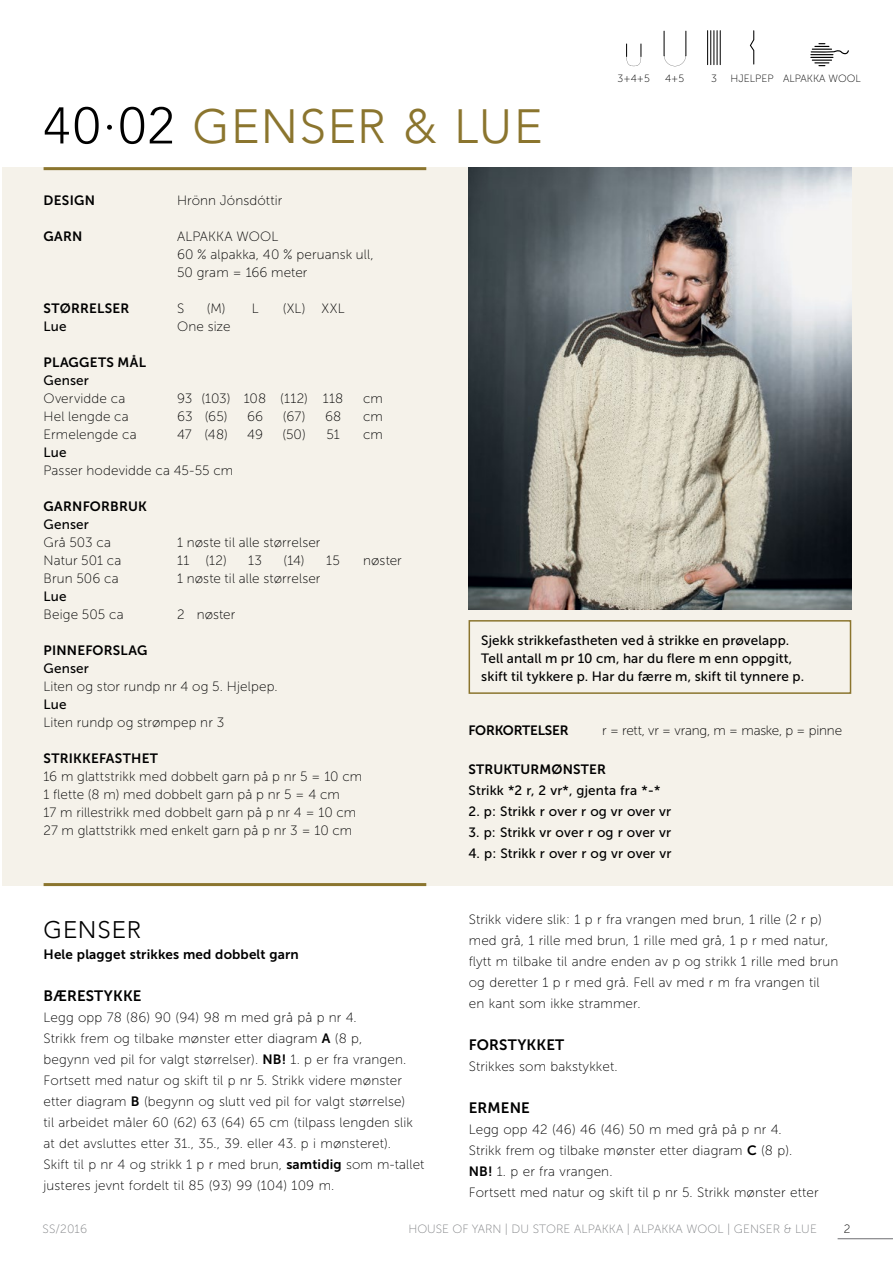
<style>
.page{position:relative;width:893px;height:1263px;background:#fff}
.page>*{position:absolute;margin:0;border:0;box-sizing:border-box;transform-origin:0 0}
.t1{font:300 48px "Avenir";letter-spacing:.03em;color:#8b752e}
.Innhold_-_Venstresti{font:300 24px "Avenir";letter-spacing:.035em;color:#000}
.Innhold_-_Venstresti-2{font:15px "Museo Sans 700";letter-spacing:.01em;color:#000}
.Innhold_-_Venstresti-3{font:13.5px/21px "Museo Sans 100";letter-spacing:.01em;color:#000}
.Innhold_-_Venstresti-4{font:13.5px "Museo Sans 500";letter-spacing:.01em;color:#000}
.Innhold_-_Venstresti-5{font:13.5px "Museo Sans 700";letter-spacing:.01em;color:#000}
.Innhold_-_Venstresti-6{font:13.5px "Museo Sans 100";letter-spacing:-.015em;color:#000}
.Innhold_-_Venstresti-7{font:13.5px "Museo Sans 700";letter-spacing:-.02em;color:#000}
.Innhold_-_Venstresti-8{font:13.5px "Museo Sans 700";letter-spacing:.03em;color:#000}
.t2{font:12px "Museo Sans 100";letter-spacing:.01em;color:#808285}
.t3{font:12px "Museo Sans 100";color:#000}
.t4{font:10.5px "Museo Sans 100";color:#000}
.s1{font-size:51px;color:#000}
.s2{font-family:"Museo Sans 700"}
</style>
<div class="page">
<hr style="left:838px;top:1238px;width:55px;height:1px;background:#6d6e71">
<div style="left:2px;top:167px;width:891px;height:719px;background:#f5f2ea"></div>
<hr style="left:44px;top:167px;width:382px;height:3px;background:#8b752e">
<img style="left:469px;top:167px;width:382px;height:442px">
<svg style="left:810px;top:43px;width:39px;height:23px"></svg>
<div style="left:469px;top:620px;width:382px;height:74px;border:2px solid #8b752e"></div>
<hr style="left:44px;top:883px;width:382px;height:3px;background:#8b752e">
<svg style="left:664px;top:31px;width:22px;height:35px"></svg>
<hr style="left:707px;top:30px;width:1px;height:35px;background:#000">
<hr style="left:710px;top:30px;width:1px;height:35px;background:#000">
<hr style="left:713px;top:30px;width:1px;height:35px;background:#000">
<hr style="left:717px;top:30px;width:1px;height:35px;background:#000">
<hr style="left:720px;top:30px;width:1px;height:35px;background:#000">
<svg style="left:626px;top:44px;width:15px;height:22px"></svg>
<svg style="left:749px;top:30px;width:6px;height:35px"></svg>
<p class="t1" style="left:44px;top:99px;width:500px"><span class="s1">40·02</span> GENSER &amp; LUE</p>
<p class="t4" style="left:618px;top:73px;width:34px">3+4+5</p>
<p class="t4" style="left:665px;top:73px;width:21px">4+5</p>
<p class="t4" style="left:711px;top:73px;width:7px">3</p>
<p class="t4" style="left:730px;top:73px;width:44px">HJELPEP</p>
<p class="t4" style="left:783px;top:73px;width:79px">ALPAKKA WOOL</p>
<p class="Innhold_-_Venstresti-5" style="left:44px;top:193px;width:53px">DESIGN</p>
<p class="Innhold_-_Venstresti-3" style="left:177px;top:190px;width:107px">Hrönn Jónsdóttir</p>
<p class="Innhold_-_Venstresti-5" style="left:44px;top:229px;width:40px">GARN</p>
<p class="Innhold_-_Venstresti-3" style="left:177px;top:226px;width:103px">ALPAKKA WOOL</p>
<p class="Innhold_-_Venstresti-3" style="left:177px;top:244px;width:198px">60 % alpakka, 40 % peruansk ull,</p>
<p class="Innhold_-_Venstresti-3" style="left:177px;top:262px;width:132px">50 gram = 166 meter</p>
<p class="Innhold_-_Venstresti-5" style="left:44px;top:301px;width:87px">STØRRELSER</p>
<p class="Innhold_-_Venstresti-3" style="left:177px;top:298px;width:9px">S</p>
<p class="Innhold_-_Venstresti-3" style="left:207px;top:298px;width:53px">(M) L</p>
<p class="Innhold_-_Venstresti-3" style="left:283px;top:298px;width:63px">(XL) XXL</p>
<p class="Innhold_-_Venstresti-4" style="left:44px;top:319px;width:24px">Lue</p>
<p class="Innhold_-_Venstresti-3" style="left:177px;top:316px;width:55px">One size</p>
<p class="Innhold_-_Venstresti-8" style="left:44px;top:355px;width:104px">PLAGGETS MÅL</p>
<p class="Innhold_-_Venstresti-4" style="left:44px;top:373px;width:47px">Genser</p>
<p class="Innhold_-_Venstresti-3" style="left:44px;top:388px;width:83px">Overvidde ca</p>
<p class="Innhold_-_Venstresti-3" style="left:177px;top:388px;width:168px">93 (103) 108 (112) 118</p>
<p class="Innhold_-_Venstresti-3" style="left:363px;top:388px;width:21px">cm</p>
<p class="Innhold_-_Venstresti-3" style="left:44px;top:406px;width:87px">Hel lengde ca</p>
<p class="Innhold_-_Venstresti-3" style="left:177px;top:406px;width:52px">63 (65)</p>
<p class="Innhold_-_Venstresti-3" style="left:247px;top:406px;width:18px">66</p>
<p class="Innhold_-_Venstresti-3" style="left:283px;top:406px;width:24px">(67)</p>
<p class="Innhold_-_Venstresti-3" style="left:325px;top:406px;width:18px">68</p>
<p class="Innhold_-_Venstresti-3" style="left:363px;top:406px;width:21px">cm</p>
<p class="Innhold_-_Venstresti-3" style="left:44px;top:424px;width:95px">Ermelengde ca</p>
<p class="Innhold_-_Venstresti-3" style="left:177px;top:424px;width:52px">47 (48)</p>
<p class="Innhold_-_Venstresti-3" style="left:247px;top:424px;width:17px">49</p>
<p class="Innhold_-_Venstresti-3" style="left:282px;top:424px;width:25px">(50)</p>
<p class="Innhold_-_Venstresti-3" style="left:326px;top:424px;width:15px">51</p>
<p class="Innhold_-_Venstresti-3" style="left:363px;top:424px;width:21px">cm</p>
<p class="Innhold_-_Venstresti-4" style="left:44px;top:445px;width:24px">Lue</p>
<p class="Innhold_-_Venstresti-3" style="left:44px;top:460px;width:191px">Passer hodevidde ca 45-55 cm</p>
<p class="Innhold_-_Venstresti-5" style="left:44px;top:499px;width:105px">GARNFORBRUK</p>
<p class="Innhold_-_Venstresti-4" style="left:44px;top:517px;width:47px">Genser</p>
<p class="Innhold_-_Venstresti-3" style="left:44px;top:532px;width:69px">Grå 503 ca</p>
<p class="Innhold_-_Venstresti-3" style="left:177px;top:532px;width:145px">1 nøste til alle størrelser</p>
<p class="Innhold_-_Venstresti-3" style="left:44px;top:550px;width:79px">Natur 501 ca</p>
<p class="Innhold_-_Venstresti-3" style="left:177px;top:550px;width:51px">11 (12)</p>
<p class="Innhold_-_Venstresti-3" style="left:248px;top:550px;width:15px">13</p>
<p class="Innhold_-_Venstresti-3" style="left:284px;top:550px;width:23px">(14)</p>
<p class="Innhold_-_Venstresti-3" style="left:326px;top:550px;width:15px">15</p>
<p class="Innhold_-_Venstresti-3" style="left:363px;top:550px;width:40px">nøster</p>
<p class="Innhold_-_Venstresti-3" style="left:44px;top:568px;width:77px">Brun 506 ca</p>
<p class="Innhold_-_Venstresti-3" style="left:177px;top:568px;width:145px">1 nøste til alle størrelser</p>
<p class="Innhold_-_Venstresti-4" style="left:44px;top:589px;width:24px">Lue</p>
<p class="Innhold_-_Venstresti-3" style="left:44px;top:604px;width:82px">Beige 505 ca</p>
<p class="Innhold_-_Venstresti-3" style="left:177px;top:604px;width:60px">2 nøster</p>
<p class="Innhold_-_Venstresti-5" style="left:44px;top:643px;width:105px">PINNEFORSLAG</p>
<p class="Innhold_-_Venstresti-4" style="left:44px;top:661px;width:47px">Genser</p>
<p class="Innhold_-_Venstresti-3" style="left:44px;top:676px;width:236px">Liten og stor rundp nr 4 og 5. Hjelpep.</p>
<p class="Innhold_-_Venstresti-4" style="left:44px;top:697px;width:24px">Lue</p>
<p class="Innhold_-_Venstresti-3" style="left:44px;top:712px;width:182px">Liten rundp og strømpep nr 3</p>
<p class="Innhold_-_Venstresti-5" style="left:44px;top:751px;width:116px">STRIKKEFASTHET</p>
<p class="Innhold_-_Venstresti-3" style="left:44px;top:766px;width:320px">16 m glattstrikk med dobbelt garn på p nr 5 = 10 cm</p>
<p class="Innhold_-_Venstresti-3" style="left:44px;top:784px;width:298px">1 flette (8 m) med dobbelt garn på p nr 5 = 4 cm</p>
<p class="Innhold_-_Venstresti-3" style="left:44px;top:802px;width:314px">17 m rillestrikk med dobbelt garn på p nr 4 = 10 cm</p>
<p class="Innhold_-_Venstresti-3" style="left:44px;top:820px;width:310px">27 m glattstrikk med enkelt garn på p nr 3 = 10 cm</p>
<p class="Innhold_-_Venstresti" style="left:44px;top:916px;width:99px">GENSER</p>
<p class="Innhold_-_Venstresti-5" style="left:44px;top:947px;width:257px">Hele plagget strikkes med dobbelt garn</p>
<p class="Innhold_-_Venstresti-2" style="left:44px;top:988px;width:99px">BÆRESTYKKE</p>
<p class="Innhold_-_Venstresti-3" style="left:44px;top:1007px;width:315px">Legg opp 78 (86) 90 (94) 98 m med grå på p nr 4.</p>
<p class="Innhold_-_Venstresti-3" style="left:44px;top:1028px;width:320px">Strikk frem og tilbake mønster etter diagram <span class="s2">A</span> (8 p,</p>
<p class="Innhold_-_Venstresti-3" style="left:44px;top:1049px;width:364px">begynn ved pil for valgt størrelser). <span class="s2">NB!</span> 1. p er fra vrangen.</p>
<p class="Innhold_-_Venstresti-3" style="left:44px;top:1070px;width:363px">Fortsett med natur og skift til p nr 5. Strikk videre mønster etter diagram <span class="s2">B</span> (begynn og slutt ved pil for valgt størrelse)</p>
<p class="Innhold_-_Venstresti-3" style="left:44px;top:1112px;width:371px">til arbeidet måler 60 (62) 63 (64) 65 cm (tilpass lengden slik at det avsluttes etter 31., 35., 39. eller 43. p i mønsteret).</p>
<p class="Innhold_-_Venstresti-3" style="left:44px;top:1154px;width:382px">Skift til p nr 4 og strikk 1 p r med brun, <span class="s2">samtidig</span> som m-tallet justeres jevnt fordelt til 85 (93) 99 (104) 109 m.</p>
<p class="Innhold_-_Venstresti-4" style="left:481px;top:633px;width:309px">Sjekk strikkefastheten ved å strikke en prøvelapp.</p>
<p class="Innhold_-_Venstresti-4" style="left:481px;top:651px;width:312px">Tell antall m pr 10 cm, har du flere m enn oppgitt,</p>
<p class="Innhold_-_Venstresti-4" style="left:481px;top:669px;width:324px">skift til tykkere p. Har du færre m, skift til tynnere p.</p>
<p class="Innhold_-_Venstresti-7" style="left:469px;top:723px;width:102px">FORKORTELSER</p>
<p class="Innhold_-_Venstresti-6" style="left:602px;top:723px;width:242px">r = rett, vr = vrang, m = maske, p = pinne</p>
<p class="Innhold_-_Venstresti-5" style="left:469px;top:762px;width:139px">STRUKTURMØNSTER</p>
<p class="Innhold_-_Venstresti-4" style="left:469px;top:783px;width:194px">Strikk *2 r, 2 vr*, gjenta fra *-*</p>
<p class="Innhold_-_Venstresti-4" style="left:469px;top:804px;width:204px">2. p: Strikk r over r og vr over vr</p>
<p class="Innhold_-_Venstresti-4" style="left:469px;top:825px;width:204px">3. p: Strikk vr over r og r over vr</p>
<p class="Innhold_-_Venstresti-4" style="left:469px;top:846px;width:204px">4. p: Strikk r over r og vr over vr</p>
<p class="Innhold_-_Venstresti-3" style="left:469px;top:909px;width:371px">Strikk videre slik: 1 p r fra vrangen med brun, 1 rille (2 r p) med grå, 1 rille med brun, 1 rille med grå, 1 p r med natur, flytt m tilbake til andre enden av p og strikk 1 rille med brun og deretter 1 p r med grå. Fell av med r m fra vrangen til</p>
<p class="Innhold_-_Venstresti-3" style="left:469px;top:993px;width:173px">en kant som ikke strammer.</p>
<p class="Innhold_-_Venstresti-2" style="left:469px;top:1037px;width:97px">FORSTYKKET</p>
<p class="Innhold_-_Venstresti-3" style="left:469px;top:1056px;width:150px">Strikkes som bakstykket.</p>
<p class="Innhold_-_Venstresti-2" style="left:469px;top:1100px;width:63px">ERMENE</p>
<p class="Innhold_-_Venstresti-3" style="left:469px;top:1119px;width:314px">Legg opp 42 (46) 46 (46) 50 m med grå på p nr 4.</p>
<p class="Innhold_-_Venstresti-3" style="left:469px;top:1140px;width:325px">Strikk frem og tilbake mønster etter diagram <span class="s2">C</span> (8 p).</p>
<p class="Innhold_-_Venstresti-3" style="left:469px;top:1161px;width:145px"><span class="s2">NB!</span> 1. p er fra vrangen.</p>
<p class="Innhold_-_Venstresti-3" style="left:469px;top:1182px;width:351px">Fortsett med natur og skift til p nr 5. Strikk mønster etter</p>
<p class="t2" style="left:43px;top:1222px;width:46px">SS/2016</p>
<p class="t2" style="left:408px;top:1222px;width:410px">HOUSE OF YARN | DU STORE ALPAKKA | ALPAKKA WOOL | GENSER &amp; LUE</p>
<p class="t3" style="left:844px;top:1222px;width:8px">2</p>
</div>
